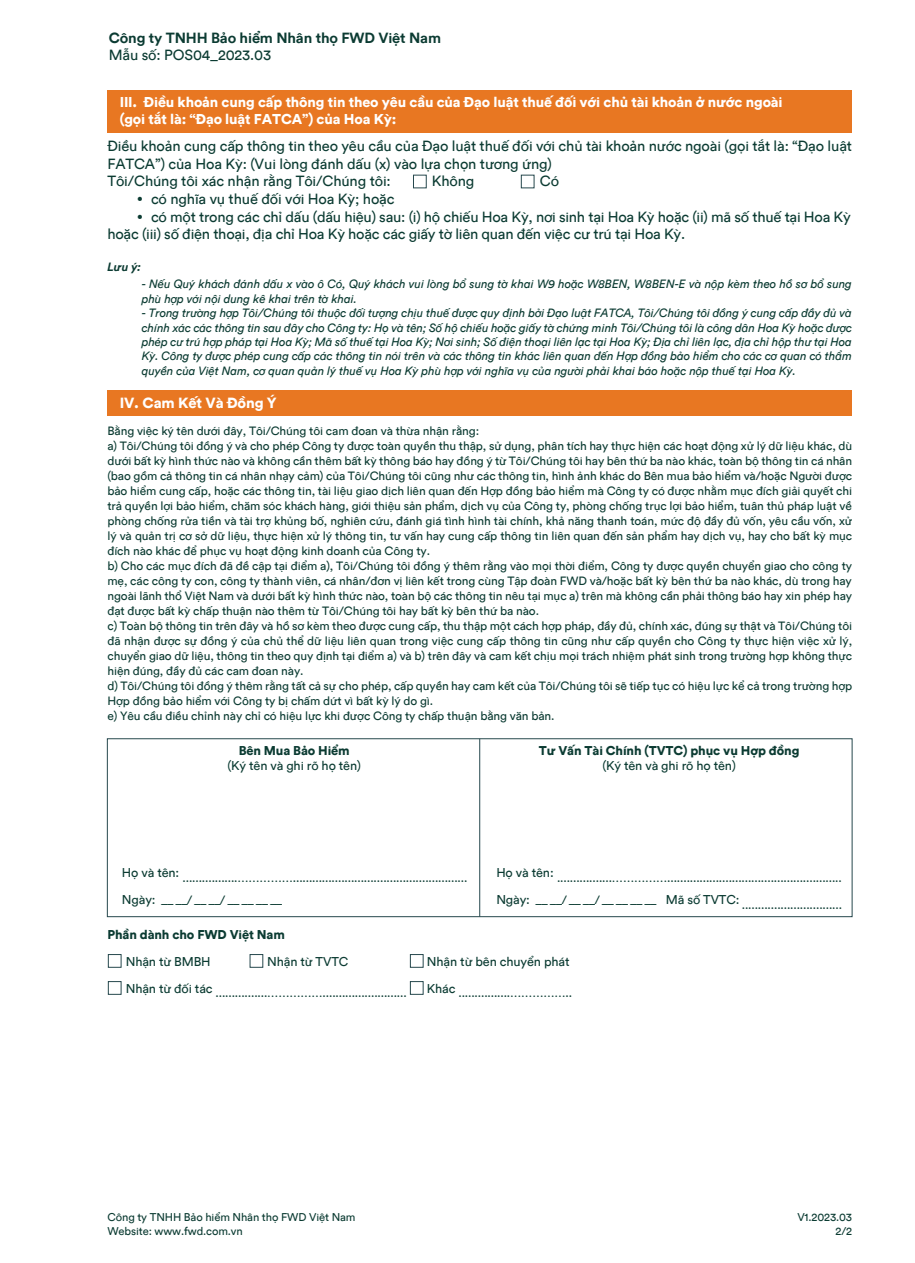
<style>
.page{position:relative;width:915px;height:1263px;background:#fff}
.page>*{position:absolute;margin:0;border:0;box-sizing:border-box;transform-origin:0 0}
.t1{font:14.7px/17.7px "Circular Std";letter-spacing:-.01em;color:#0b3b32}
.t2{font:700 14.7px "Circular Std";letter-spacing:-.01em;color:#0b3b32}
.t3{font:900 14.7px "Circular Std";letter-spacing:-.01em;color:#fff}
.t4{font:900 14.25px/17.1px "Circular Std";letter-spacing:-.01em;color:#fff}
.t5{font:12.75px "Circular Std";letter-spacing:-.01em;color:#0b3b32}
.t6{font:900 12.75px "Circular Std";letter-spacing:-.01em;color:#0b3b32}
.t7{font:12px/15px "Circular Std";letter-spacing:-.01em;color:#0b3b32}
.t8{font:italic 12px/14.4px "Circular Std";letter-spacing:-.01em;color:#0b3b32}
.t9{font:italic 700 12px "Circular Std";color:#0b3b32}
.t10{font:11.25px/13.5px "Circular Std";letter-spacing:-.01em;color:#0b3b32}
.s1{font-size:12.75px}
</style>
<div class="page">
<hr style="left:479px;top:739px;width:1px;height:178px;background:#26484d">
<div style="left:107px;top:738px;width:745px;height:179px;border:1px solid #26484d"></div>
<div style="left:108px;top:954px;width:13px;height:14px;border:1px solid #26484d"></div>
<div style="left:249px;top:954px;width:14px;height:14px;border:1px solid #26484d"></div>
<div style="left:108px;top:981px;width:13px;height:14px;border:1px solid #26484d"></div>
<div style="left:410px;top:954px;width:13px;height:14px;border:1px solid #26484d"></div>
<div style="left:410px;top:981px;width:13px;height:14px;border:1px solid #26484d"></div>
<div style="left:107px;top:391px;width:744px;height:25px;background:#e87722"></div>
<div style="left:107px;top:90px;width:744px;height:42px;background:#e87722"></div>
<div style="left:413px;top:175px;width:13px;height:13px;border:1px solid #26484d"></div>
<div style="left:520px;top:175px;width:14px;height:13px;border:1px solid #26484d"></div>
<p class="t2" style="left:109px;top:27px;width:334px">Công ty TNHH Bảo hiểm Nhân thọ FWD Việt Nam</p>
<p class="t1" style="left:109px;top:45px;width:164px">Mẫu số: POS04_2023.03</p>
<p class="t4" style="left:120px;top:93px;width:664px">III. Điều khoản cung cấp thông tin theo yêu cầu của Đạo luật thuế đối với chủ tài khoản ở nước ngoài (gọi tắt là: “Đạo luật FATCA”) của Hoa Kỳ:</p>
<p class="t1" style="left:107px;top:136px;width:746px">Điều khoản cung cấp thông tin theo yêu cầu của Đạo luật thuế đối với chủ tài khoản nước ngoài (gọi tắt là: “Đạo luật<br>FATCA”) của Hoa Kỳ: (Vui lòng đánh dấu (x) vào lựa chọn tương ứng)<br>Tôi/Chúng tôi xác nhận rằng Tôi/Chúng tôi:</p>
<p class="t1" style="left:431px;top:172px;width:44px">Không</p>
<p class="t1" style="left:539px;top:172px;width:21px">Có</p>
<p class="t1" style="left:136px;top:189px;width:260px"><sup>.</sup> có nghĩa vụ thuế đối với Hoa Kỳ; hoặc</p>
<p class="t1" style="left:136px;top:207px;width:716px"><sup>.</sup> có một trong các chỉ dấu (dấu hiệu) sau: (i) hộ chiếu Hoa Kỳ, nơi sinh tại Hoa Kỳ hoặc (ii) mã số thuế tại Hoa Kỳ</p>
<p class="t1" style="left:107px;top:225px;width:579px">hoặc (iii) số điện thoại, địa chỉ Hoa Kỳ hoặc các giấy tờ liên quan đến việc cư trú tại Hoa Kỳ.</p>
<p class="t9" style="left:107px;top:258px;width:35px">Lưu ý:</p>
<p class="t8" style="left:142px;top:276px;width:711px">- Nếu Quý khách đánh dấu x vào ô Có, Quý khách vui lòng bổ sung tờ khai W9 hoặc W8BEN, W8BEN-E và nộp kèm theo hồ sơ bổ sung phù hợp với nội dung kê khai trên tờ khai.</p>
<p class="t8" style="left:142px;top:305px;width:711px;text-align:justify">- Trong trường hợp Tôi/Chúng tôi thuộc đối tượng chịu thuế được quy định bởi Đạo luật FATCA, Tôi/Chúng tôi đồng ý cung cấp đầy đủ và chính xác các thông tin sau đây cho Công ty: Họ và tên; Số hộ chiếu hoặc giấy tờ chứng minh Tôi/Chúng tôi là công dân Hoa Kỳ hoặc được phép cư trú hợp pháp tại Hoa Kỳ; Mã số thuế tại Hoa Kỳ; Nơi sinh; Số điện thoại liên lạc tại Hoa Kỳ; Địa chỉ liên lạc, địa chỉ hộp thư tại Hoa Kỳ. Công ty được phép cung cấp các thông tin nói trên và các thông tin khác liên quan đến Hợp đồng bảo hiểm cho các cơ quan có thẩm quyền của Việt Nam, cơ quan quản lý thuế vụ Hoa Kỳ phù hợp với nghĩa vụ của người phải khai báo hoặc nộp thuế tại Hoa Kỳ.</p>
<p class="t3" style="left:120px;top:392px;width:159px">IV. Cam Kết Và Đồng Ý</p>
<p class="t7" style="left:107px;top:422px;width:746px">Bằng việc ký tên dưới đây, Tôi/Chúng tôi cam đoan và thừa nhận rằng:<br>a) Tôi/Chúng tôi đồng ý và cho phép Công ty được toàn quyền thu thập, sử dụng, phân tích hay thực hiện các hoạt động xử lý dữ liệu khác, dù dưới bất kỳ hình thức nào và không cần thêm bất kỳ thông báo hay đồng ý từ Tôi/Chúng tôi hay bên thứ ba nào khác, toàn bộ thông tin cá nhân (bao gồm cả thông tin cá nhân nhạy cảm) của Tôi/Chúng tôi cũng như các thông tin, hình ảnh khác do Bên mua bảo hiểm và/hoặc Người được bảo hiểm cung cấp, hoặc các thông tin, tài liệu giao dịch liên quan đến Hợp đồng bảo hiểm mà Công ty có được nhằm mục đích giải quyết chi trả quyền lợi bảo hiểm, chăm sóc khách hàng, giới thiệu sản phẩm, dịch vụ của Công ty, phòng chống trục lợi bảo hiểm, tuân thủ pháp luật về phòng chống rửa tiền và tài trợ khủng bố, nghiên cứu, đánh giá tình hình tài chính, khả năng thanh toán, mức độ đầy đủ vốn, yêu cầu vốn, xử lý và quản trị cơ sở dữ liệu, thực hiện xử lý thông tin, tư vấn hay cung cấp thông tin liên quan đến sản phẩm hay dịch vụ, hay cho bất kỳ mục đích nào khác để phục vụ hoạt động kinh doanh của Công ty.<br>b) Cho các mục đích đã đề cập tại điểm a), Tôi/Chúng tôi đồng ý thêm rằng vào mọi thời điểm, Công ty được quyền chuyển giao cho công ty mẹ, các công ty con, công ty thành viên, cá nhân/đơn vị liên kết trong cùng Tập đoàn FWD và/hoặc bất kỳ bên thứ ba nào khác, dù trong hay ngoài lãnh thổ Việt Nam và dưới bất kỳ hình thức nào, toàn bộ các thông tin nêu tại mục a) trên mà không cần phải thông báo hay xin phép hay đạt được bất kỳ chấp thuận nào thêm từ Tôi/Chúng tôi hay bất kỳ bên thứ ba nào.<br>c) Toàn bộ thông tin trên đây và hồ sơ kèm theo được cung cấp, thu thập một cách hợp pháp, đầy đủ, chính xác, đúng sự thật và Tôi/Chúng tôi đã nhận được sự đồng ý của chủ thể dữ liệu liên quan trong việc cung cấp thông tin cũng như cấp quyền cho Công ty thực hiện việc xử lý, chuyển giao dữ liệu, thông tin theo quy định tại điểm a) và b) trên đây và cam kết chịu mọi trách nhiệm phát sinh trong trường hợp không thực hiện đúng, đầy đủ các cam đoan này.<br>d) Tôi/Chúng tôi đồng ý thêm rằng tất cả sự cho phép, cấp quyền hay cam kết của Tôi/Chúng tôi sẽ tiếp tục có hiệu lực kể cả trong trường hợp Hợp đồng bảo hiểm với Công ty bị chấm dứt vì bất kỳ lý do gì.<br>e) Yêu cầu điều chỉnh này chỉ có hiệu lực khi được Công ty chấp thuận bằng văn bản.</p>
<p class="t6" style="left:238px;top:741px;width:113px">Bên Mua Bảo Hiểm</p>
<p class="t5" style="left:227px;top:757px;width:135px">(Ký tên và ghi rõ họ tên)</p>
<p class="t6" style="left:538px;top:741px;width:262px">Tư Vấn Tài Chính (TVTC) phục vụ Hợp đồng</p>
<p class="t5" style="left:602px;top:757px;width:135px">(Ký tên và ghi rõ họ tên)</p>
<p class="t7" style="left:122px;top:865px;width:347px;line-height:22.5px"><sup>Họ</sup> <sup>và</sup> <sup>tên:</sup> .................……………......................................................<br><span class="s1">Ngày:</span> __ __/ __ __/ __ __ __ __</p>
<p class="t7" style="left:496px;top:869px;width:347px"><sup>Họ</sup> <sup>và</sup> <sup>tên:</sup> .................……………......................................................</p>
<p class="t7" style="left:496px;top:896px;width:347px"><sup>Ngày:</sup> __ __/ __ __/ __ __ __ __ <sup>Mã</sup> <sup>số</sup> <sup>TVTC:</sup> ...............................</p>
<p class="t6" style="left:107px;top:925px;width:179px">Phần dành cho FWD Việt Nam</p>
<p class="t5" style="left:126px;top:952px;width:86px">Nhận từ BMBH</p>
<p class="t5" style="left:267px;top:952px;width:83px">Nhận từ TVTC</p>
<p class="t5" style="left:427px;top:952px;width:144px">Nhận từ bên chuyển phát</p>
<p class="t7" style="left:126px;top:985px;width:282px"><sup>Nhận</sup> <sup>từ</sup> <sup>đối</sup> <sup>tác</sup> ................……………..........................</p>
<p class="t7" style="left:426px;top:985px;width:147px"><sup>Khác</sup> ................……………..</p>
<p class="t10" style="left:107px;top:1210px;width:249px">Công ty TNHH Bảo hiểm Nhân thọ FWD Việt Nam<br>Website: www.fwd.com.vn</p>
<p class="t10" style="left:797px;top:1210px;width:56px;text-align:right">V1.2023.03<br>2/2</p>
</div>
